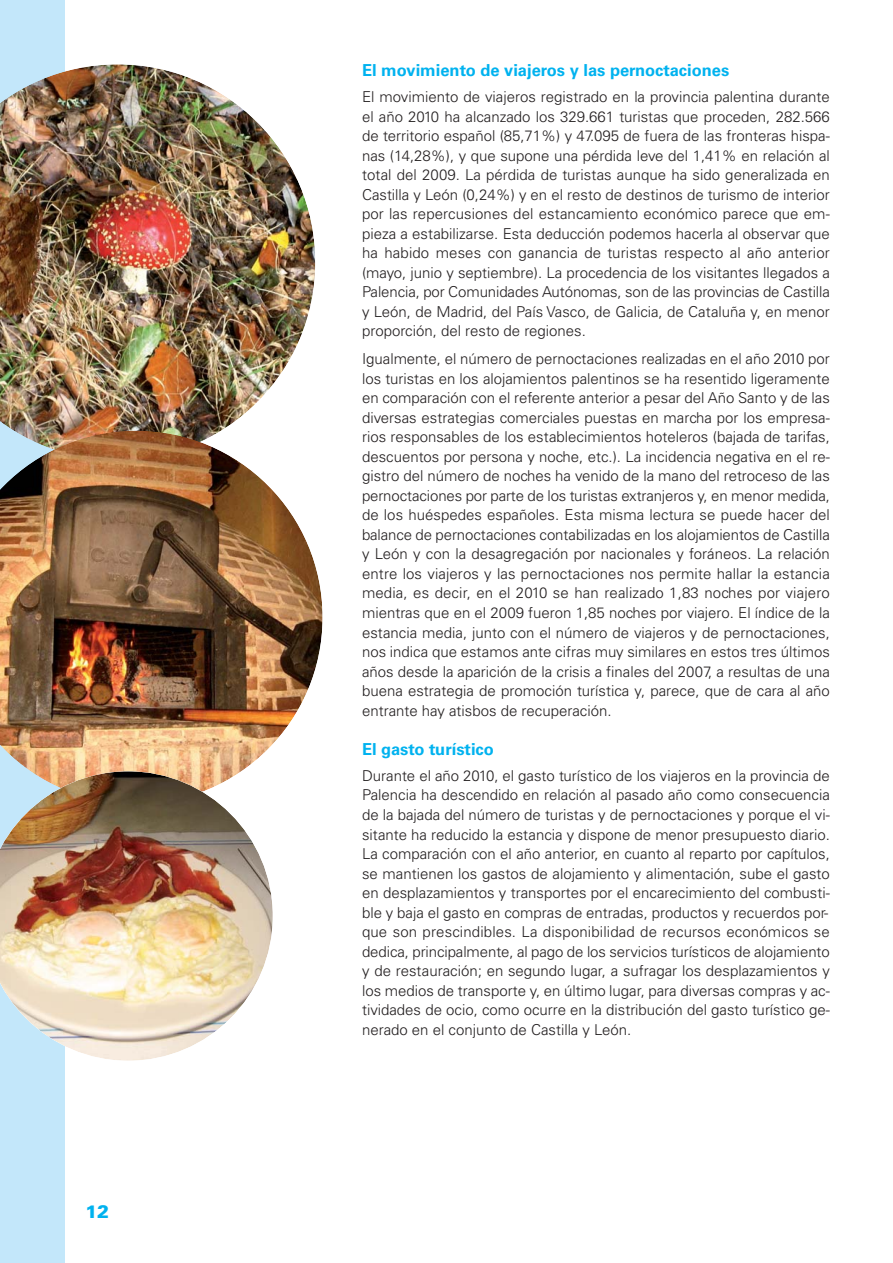
<style>
.page{position:relative;width:893px;height:1263px;background:#fff}
.page>*{position:absolute;margin:0;border:0;box-sizing:border-box;transform-origin:0 0}
.t1{font:900 18px "Univers";color:#00b2ef}
.t2{font:700 16.5px "Univers";color:#00b2ef}
.t3{font:300 15px/19.5px "Univers";color:#231f20;text-align:justify}
</style>
<div class="page">
<div style="left:0;top:0;width:64px;height:1262px;background:#c3e7fa"></div>
<img style="left:0;top:64px;width:315px;height:366px">
<img style="left:0;top:430px;width:322px;height:341px">
<img style="left:0;top:771px;width:273px;height:289px">
<p class="t1" style="left:86px;top:1204px;width:25px">12</p>
<p class="t2" style="left:362px;top:64px;width:369px">El movimiento de viajeros y las pernoctaciones</p>
<p class="t3" style="left:362px;top:88px;width:469px">El movimiento de viajeros registrado en la provincia palentina durante el año 2010 ha alcanzado los 329.661 turistas que proceden, 282.566 de territorio español (85,71%) y 47.095 de fuera de las fronteras hispa&shy;nas (14,28%), y que supone una pérdida leve del 1,41% en relación al total del 2009. La pérdida de turistas aunque ha sido generalizada en Castilla y León (0,24%) y en el resto de destinos de turismo de interior por las repercusiones del estancamiento económico parece que em&shy;pieza a estabilizarse. Esta deducción podemos hacerla al observar que ha habido meses con ganancia de turistas respecto al año anterior (mayo, junio y septiembre). La procedencia de los visitantes llegados a Palencia, por Comunidades Autónomas, son de las provincias de Castilla y León, de Madrid, del País Vasco, de Galicia, de Cataluña y, en menor proporción, del resto de regiones.</p>
<p class="t3" style="left:362px;top:350px;width:469px">Igualmente, el número de pernoctaciones realizadas en el año 2010 por los turistas en los alojamientos palentinos se ha resentido ligeramente en comparación con el referente anterior a pesar del Año Santo y de las diversas estrategias comerciales puestas en marcha por los empresa&shy;rios responsables de los establecimientos hoteleros (bajada de tarifas, descuentos por persona y noche, etc.). La incidencia negativa en el re&shy;gistro del número de noches ha venido de la mano del retroceso de las pernoctaciones por parte de los turistas extranjeros y, en menor medida, de los huéspedes españoles. Esta misma lectura se puede hacer del balance de pernoctaciones contabilizadas en los alojamientos de Castilla y León y con la desagregación por nacionales y foráneos. La relación entre los viajeros y las pernoctaciones nos permite hallar la estancia media, es decir, en el 2010 se han realizado 1,83 noches por viajero mientras que en el 2009 fueron 1,85 noches por viajero. El índice de la estancia media, junto con el número de viajeros y de pernoctaciones, nos indica que estamos ante cifras muy similares en estos tres últimos años desde la aparición de la crisis a finales del 2007, a resultas de una buena estrategia de promoción turística y, parece, que de cara al año entrante hay atisbos de recuperación.</p>
<p class="t2" style="left:362px;top:743px;width:133px">El gasto turístico</p>
<p class="t3" style="left:362px;top:767px;width:469px">Durante el año 2010, el gasto turístico de los viajeros en la provincia de Palencia ha descendido en relación al pasado año como consecuencia de la bajada del número de turistas y de pernoctaciones y porque el vi&shy;sitante ha reducido la estancia y dispone de menor presupuesto diario.<br>La comparación con el año anterior, en cuanto al reparto por capítulos, se mantienen los gastos de alojamiento y alimentación, sube el gasto en desplazamientos y transportes por el encarecimiento del combusti&shy;ble y baja el gasto en compras de entradas, productos y recuerdos por&shy;que son prescindibles. La disponibilidad de recursos económicos se dedica, principalmente, al pago de los servicios turísticos de alojamiento y de restauración; en segundo lugar, a sufragar los desplazamientos y los medios de transporte y, en último lugar, para diversas compras y ac&shy;tividades de ocio, como ocurre en la distribución del gasto turístico ge&shy;nerado en el conjunto de Castilla y León.</p>
</div>
